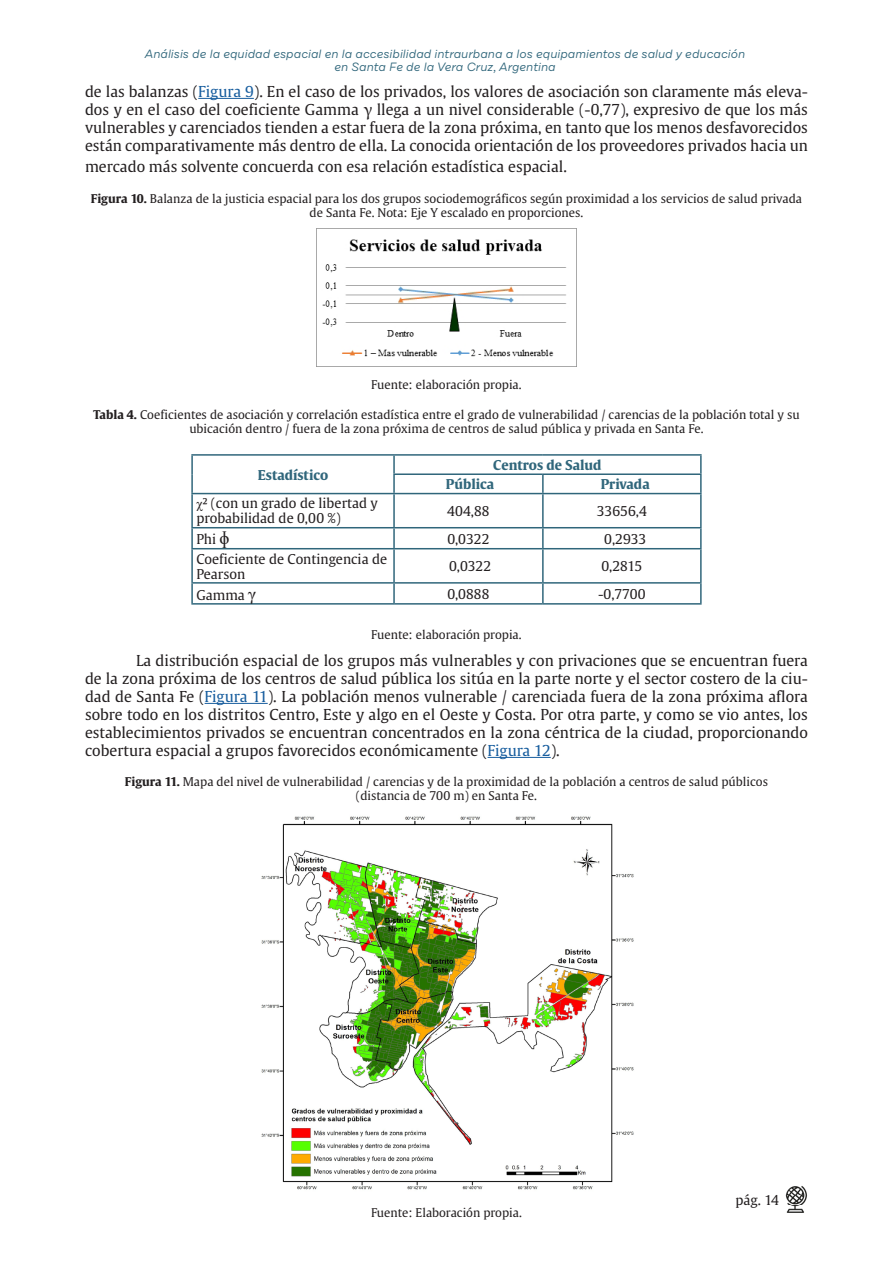
<style>
.page{position:relative;width:893px;height:1263px;background:#fff}
.page>*{position:absolute;margin:0;border:0;box-sizing:border-box;transform-origin:0 0}
.Parrafo{font:15px/18px "Gulliver";color:#231f20;text-align:justify}
.celda{font:13.5px/15px "Gulliver";color:#231f20}
.celdaCabecera{font:700 13.5px "Gulliver";color:#30667b}
.Epigrafe{font:12px/13.5px "Gulliver";color:#231f20;text-align:center}
.t1{font:italic 12px/13.5px "Draft B";color:#30667b;text-align:center}
.s1{color:#175d9e}
.s2{font-family:"Minion Pro";font-size:18px}
.s3{font-weight:700}
.s4{font-family:"Times New Roman"}
.s5{font-family:"Times New Roman";font-size:18px}
</style>
<div class="page">
<img style="left:786px;top:1186px;width:21px;height:27px">
<hr style="left:198px;top:98px;width:56px;height:1px;background:#175d9e">
<hr style="left:205px;top:703px;width:63px;height:1px;background:#175d9e">
<hr style="left:488px;top:757px;width:63px;height:1px;background:#175d9e">
<img style="left:316px;top:229px;width:261px;height:138px">
<hr style="left:191px;top:454px;width:203px;height:2px;background:#30667b">
<hr style="left:394px;top:454px;width:149px;height:2px;background:#30667b">
<hr style="left:543px;top:454px;width:159px;height:2px;background:#30667b">
<svg style="left:191px;top:456px;width:2px;height:37px"></svg>
<hr style="left:393px;top:473px;width:150px;height:2px;background:#30667b">
<svg style="left:393px;top:456px;width:2px;height:37px"></svg>
<hr style="left:543px;top:473px;width:159px;height:2px;background:#30667b">
<svg style="left:542px;top:475px;width:2px;height:18px"></svg>
<svg style="left:700px;top:456px;width:2px;height:37px"></svg>
<hr style="left:191px;top:493px;width:203px;height:1px;background:#30667b">
<hr style="left:191px;top:494px;width:2px;height:33px;background:#30667b">
<hr style="left:394px;top:493px;width:149px;height:1px;background:#30667b">
<hr style="left:393px;top:494px;width:2px;height:33px;background:#30667b">
<hr style="left:543px;top:493px;width:159px;height:1px;background:#30667b">
<hr style="left:542px;top:494px;width:2px;height:33px;background:#30667b">
<hr style="left:700px;top:494px;width:2px;height:33px;background:#30667b">
<hr style="left:191px;top:527px;width:203px;height:1px;background:#30667b">
<hr style="left:191px;top:528px;width:2px;height:20px;background:#30667b">
<hr style="left:394px;top:527px;width:149px;height:1px;background:#30667b">
<hr style="left:393px;top:528px;width:2px;height:20px;background:#30667b">
<hr style="left:543px;top:527px;width:159px;height:1px;background:#30667b">
<hr style="left:542px;top:528px;width:2px;height:20px;background:#30667b">
<hr style="left:700px;top:528px;width:2px;height:20px;background:#30667b">
<hr style="left:191px;top:548px;width:203px;height:1px;background:#30667b">
<hr style="left:191px;top:549px;width:2px;height:33px;background:#30667b">
<hr style="left:394px;top:548px;width:149px;height:1px;background:#30667b">
<hr style="left:393px;top:549px;width:2px;height:33px;background:#30667b">
<hr style="left:543px;top:548px;width:159px;height:1px;background:#30667b">
<hr style="left:542px;top:549px;width:2px;height:33px;background:#30667b">
<hr style="left:700px;top:549px;width:2px;height:33px;background:#30667b">
<hr style="left:191px;top:582px;width:203px;height:2px;background:#30667b">
<svg style="left:191px;top:584px;width:2px;height:19px"></svg>
<hr style="left:394px;top:582px;width:149px;height:2px;background:#30667b">
<svg style="left:393px;top:584px;width:2px;height:19px"></svg>
<hr style="left:543px;top:582px;width:159px;height:2px;background:#30667b">
<svg style="left:542px;top:584px;width:2px;height:19px"></svg>
<svg style="left:700px;top:584px;width:2px;height:19px"></svg>
<hr style="left:191px;top:603px;width:203px;height:2px;background:#30667b">
<hr style="left:394px;top:603px;width:149px;height:2px;background:#30667b">
<hr style="left:543px;top:603px;width:159px;height:2px;background:#30667b">
<img style="left:261px;top:816px;width:373px;height:374px">
<p class="t1" style="left:145px;top:48px;width:602px">Análisis de la equidad espacial en la accesibilidad intraurbana a los equipamientos de salud y educación en Santa Fe de la Vera Cruz, Argentina</p>
<p class="Parrafo" style="left:85px;top:82px;width:724px">de las balanzas (<span class="s1">Figura 9</span>). En el caso de los privados, los valores de asociación son claramente más eleva&shy;dos y en el caso del coeficiente Gamma <span class="s2">γ</span> llega a un nivel considerable (-0,77), expresivo de que los más vulnerables y carenciados tienden a estar fuera de la zona próxima, en tanto que los menos desfavorecidos están comparativamente más dentro de ella. La conocida orientación de los proveedores privados hacia un</p>
<p class="Parrafo" style="left:85px;top:158px;width:483px">mercado más solvente concuerda con esa relación estadística espacial.</p>
<p class="Epigrafe" style="left:91px;top:192px;width:713px"><span class="s3">Figura 10.</span> Balanza de la justicia espacial para los dos grupos sociodemográficos según proximidad a los servicios de salud privada de Santa Fe. Nota: Eje Y escalado en proporciones.</p>
<p class="Epigrafe" style="left:371px;top:378px;width:152px">Fuente: elaboración propia.</p>
<p class="Epigrafe" style="left:93px;top:408px;width:708px"><span class="s3">Tabla 4.</span> Coeficientes de asociación y correlación estadística entre el grado de vulnerabilidad / carencias de la población total y su ubicación dentro / fuera de la zona próxima de centros de salud pública y privada en Santa Fe.</p>
<p class="celdaCabecera" style="left:258px;top:466px;width:72px">Estadístico</p>
<p class="celdaCabecera" style="left:493px;top:456px;width:110px">Centros de Salud</p>
<p class="celdaCabecera" style="left:446px;top:476px;width:50px">Pública</p>
<p class="celdaCabecera" style="left:601px;top:476px;width:50px">Privada</p>
<p class="celda" style="left:196px;top:496px;width:183px"><span class="s4">χ</span>² (con un grado de libertad y probabilidad de 0,00 %)</p>
<p class="celda" style="left:447px;top:503px;width:44px">404,88</p>
<p class="celda" style="left:597px;top:503px;width:51px">33656,4</p>
<p class="celda" style="left:196px;top:532px;width:21px">Phi</p>
<p class="celda" style="left:447px;top:531px;width:44px">0,0322</p>
<p class="celda" style="left:604px;top:531px;width:44px">0,2933</p>
<p class="celda" style="left:196px;top:551px;width:192px">Coeficiente de Contingencia de<br>Pearson</p>
<p class="celda" style="left:449px;top:559px;width:44px">0,0322</p>
<p class="celda" style="left:601px;top:559px;width:42px">0,2815</p>
<p class="celda" style="left:196px;top:587px;width:61px">Gamma <span class="s5">γ</span></p>
<p class="celda" style="left:447px;top:586px;width:44px">0,0888</p>
<p class="celda" style="left:598px;top:586px;width:49px">-0,7700</p>
<p class="Epigrafe" style="left:371px;top:628px;width:152px">Fuente: elaboración propia.</p>
<p class="Parrafo" style="left:85px;top:651px;width:724px;text-indent:51px">La distribución espacial de los grupos más vulnerables y con privaciones que se encuentran fuera de la zona próxima de los centros de salud pública los sitúa en la parte norte y el sector costero de la ciu&shy;dad de Santa Fe (<span class="s1">Figura 11</span>). La población menos vulnerable / carenciada fuera de la zona próxima aflora sobre todo en los distritos Centro, Este y algo en el Oeste y Costa. Por otra parte, y como se vio antes, los establecimientos privados se encuentran concentrados en la zona céntrica de la ciudad, proporcionando cobertura espacial a grupos favorecidos económicamente (<span class="s1">Figura 12</span>).</p>
<p class="Epigrafe" style="left:125px;top:775px;width:645px"><span class="s3">Figura 11.</span> Mapa del nivel de vulnerabilidad / carencias y de la proximidad de la población a centros de salud públicos (distancia de 700 m) en Santa Fe.</p>
<p class="Epigrafe" style="left:371px;top:1205px;width:152px">Fuente: Elaboración propia.</p>
<p class="celda" style="left:735px;top:1192px;width:45px">pág. 14</p>
</div>
